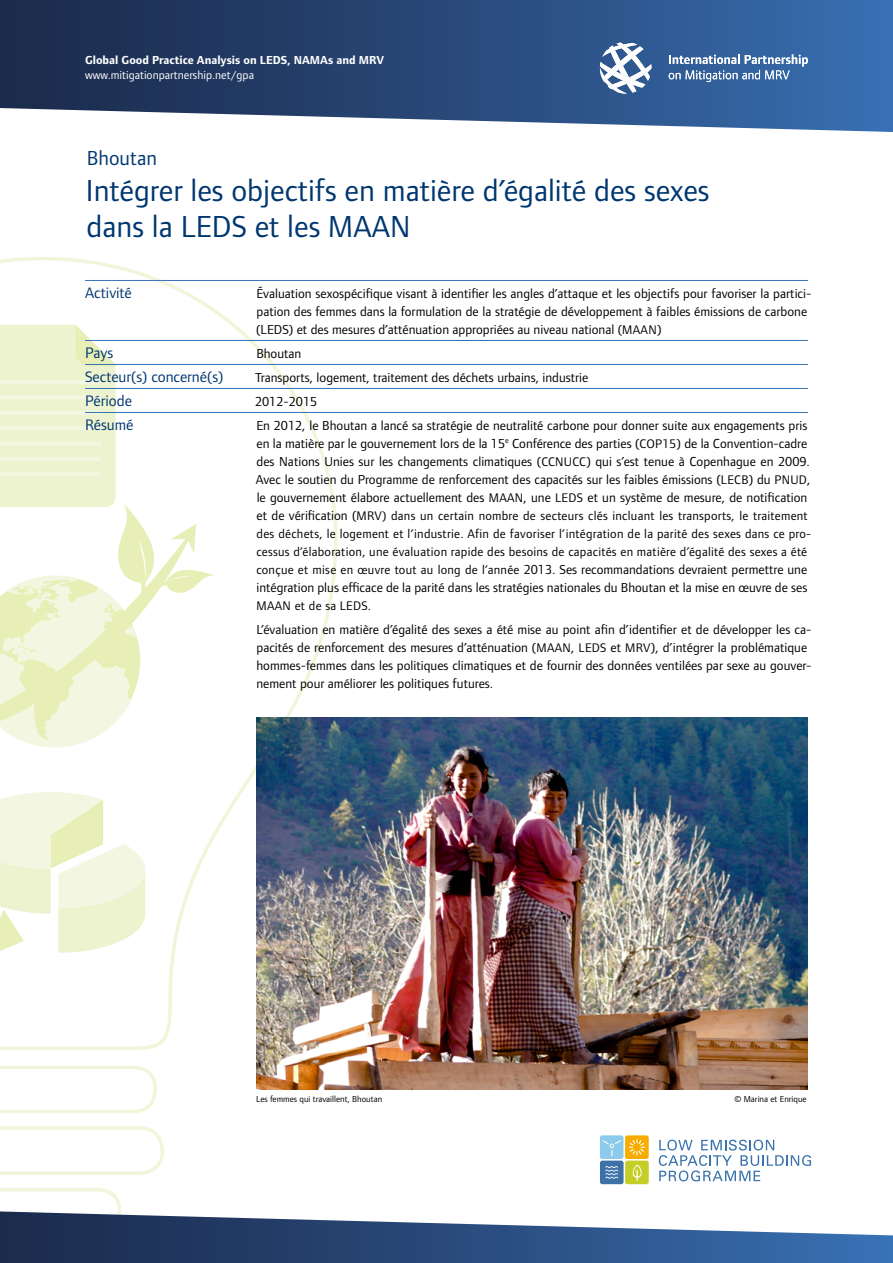
<style>
.page{position:relative;width:893px;height:1263px;background:#fff}
.page>*{position:absolute;margin:0;border:0;box-sizing:border-box;transform-origin:0 0}
.t1{font:31.5px/36px "Foundry Form Sans";color:#003770}
.t2{font:21px "Foundry Form Sans";color:#003770}
.t3{font:15.75px "Foundry Form Sans";color:#003770}
.Copy_Linie{font:13.5px/18px "Foundry Form Sans";color:#000}
.Copy{font:13.5px/18px "Foundry Form Sans";color:#000}
.Copy_Linie-2{font:12.9px/18px "Foundry Form Sans";letter-spacing:.02em;color:#000}
.t4{font:700 12px "Foundry Form Sans";color:#fff}
.t5{font:12px "Foundry Form Sans";color:#fff}
.Bildnachweis{font:9px "Foundry Form Sans";color:#000}
.s1{font-size:12.9px}
.s2{font-size:13.5px}
</style>
<div class="page">
<svg style="left:0;top:257px;width:337px;height:793px"></svg>
<svg style="left:0;top:1126px;width:164px;height:49px"></svg>
<svg style="left:0;top:1066px;width:157px;height:47px"></svg>
<svg style="left:0;top:325px;width:116px;height:178px;background:#eef3d0"></svg>
<hr style="left:0;top:472px;width:100px;height:4px;background:#f3f6e1">
<hr style="left:0;top:457px;width:100px;height:4px;background:#f3f6e1">
<div style="left:0;top:441px;width:101px;height:5px;background:#f3f6e1"></div>
<hr style="left:0;top:426px;width:101px;height:4px;background:#f3f6e1">
<hr style="left:0;top:411px;width:101px;height:4px;background:#f3f6e1">
<hr style="left:0;top:395px;width:101px;height:4px;background:#f3f6e1">
<hr style="left:0;top:380px;width:101px;height:4px;background:#f3f6e1">
<svg style="left:0;top:503px;width:215px;height:251px"></svg>
<svg style="left:0;top:792px;width:146px;height:165px"></svg>
<svg style="left:0;top:1188px;width:893px;height:75px"></svg>
<svg style="left:0;top:0;width:893px;height:132px;background:#3d5b87"></svg>
<svg style="left:659px;top:1139px;width:152px;height:42px"></svg>
<svg style="left:600px;top:1135px;width:49px;height:49px;background:#b0ba86"></svg>
<svg style="left:600px;top:43px;width:51px;height:51px"></svg>
<svg style="left:669px;top:54px;width:139px;height:28px;background:#6589b6"></svg>
<hr style="left:85px;top:280px;width:723px;height:1px;background:#3974b9">
<hr style="left:85px;top:340px;width:723px;height:1px;background:#3974b9">
<hr style="left:85px;top:364px;width:723px;height:1px;background:#3974b9">
<hr style="left:85px;top:388px;width:723px;height:1px;background:#3974b9">
<hr style="left:85px;top:412px;width:723px;height:1px;background:#3974b9">
<img style="left:256px;top:718px;width:552px;height:372px">
<p class="t4" style="left:85px;top:53px;width:301px">Global Good Practice Analysis on LEDS, NAMAs and MRV</p>
<p class="t5" style="left:85px;top:68px;width:170px">www.mitigationpartnership.net/gpa</p>
<h2 class="t2" style="left:87px;top:145px;width:72px">Bhoutan</h2>
<h1 class="t1" style="left:86px;top:172px;width:625px">Intégrer les objectifs en matière d’égalité des sexes dans la LEDS et les MAAN</h1>
<p class="t3" style="left:85px;top:283px;width:48px">Activité</p>
<p class="t3" style="left:85px;top:343px;width:30px">Pays</p>
<p class="t3" style="left:85px;top:367px;width:140px">Secteur(s) concerné(s)</p>
<p class="t3" style="left:85px;top:391px;width:48px">Période</p>
<p class="t3" style="left:85px;top:415px;width:50px">Résumé</p>
<p class="Copy_Linie" style="left:256px;top:284px;width:557px">Évaluation sexospécifique visant à identifier les angles d’attaque et les objectifs pour favoriser la partici&shy;pation des femmes dans la formulation de la stratégie de développement à faibles émissions de carbone (LEDS) et des mesures d’atténuation appropriées au niveau national (<span class="s1">MAAN</span>)</p>
<p class="Copy_Linie" style="left:256px;top:344px;width:47px">Bhoutan</p>
<p class="Copy_Linie" style="left:255px;top:368px;width:335px">Transports, logement, traitement des déchets urbains, industrie</p>
<p class="Copy_Linie" style="left:255px;top:392px;width:64px">2012-2015</p>
<p class="Copy_Linie" style="left:256px;top:416px;width:556px">En 2012, le Bhoutan a lancé sa stratégie de neutralité carbone pour donner suite aux engagements pris en la matière par le gouvernement lors de la 15<sup>e</sup> Conférence des parties (<span class="s1">COP15</span>) de la Convention-cadre des Nations Unies sur les changements climatiques (<span class="s1">CCNUCC</span>) qui s’est tenue à Copenhague en 2009.<br>Avec le soutien du Programme de renforcement des capacités sur les faibles émissions (<span class="s1">LECB</span>) du <span class="s1">PNUD</span>, le gouvernement élabore actuellement des <span class="s1">MAAN</span>, une <span class="s1">LEDS</span> et un système de mesure, de notification</p>
<p class="Copy_Linie-2" style="left:256px;top:506px;width:556px"><span class="s2">et de vérification (</span>MRV) dans un certain nombre de secteurs clés incluant les transports, le traitement des déchets, le logement et l’industrie. Afin de favoriser l’intégration de la parité des sexes dans ce pro&shy;cessus d’élaboration, une évaluation rapide des besoins de capacités en matière d’égalité des sexes a été</p>
<p class="Copy_Linie" style="left:256px;top:560px;width:552px"><span class="s1">conçue et mise en œuvre tout au long de l’année</span> 2013. Ses recommandations devraient permettre une intégration plus efficace de la parité dans les stratégies nationales du Bhoutan et la mise en œuvre de ses</p>
<p class="Copy_Linie-2" style="left:256px;top:596px;width:116px">MAAN et de sa LEDS<span class="s2">.</span></p>
<p class="Copy" style="left:256px;top:620px;width:557px">L’évaluation en matière d’égalité des sexes a été mise au point afin d’identifier et de développer les ca&shy;pacités de renforcement des mesures d’atténuation (<span class="s1">MAAN</span>, <span class="s1">LEDS</span> et <span class="s1">MRV</span>), d’intégrer la problématique hommes-femmes dans les politiques climatiques et de fournir des données ventilées par sexe au gouver&shy;nement pour améliorer les politiques futures.</p>
<p class="Bildnachweis" style="left:256px;top:1093px;width:128px">Les femmes qui travaillent, Bhoutan</p>
<p class="Bildnachweis" style="left:734px;top:1093px;width:74px">© Marina et Enrique</p>
</div>
